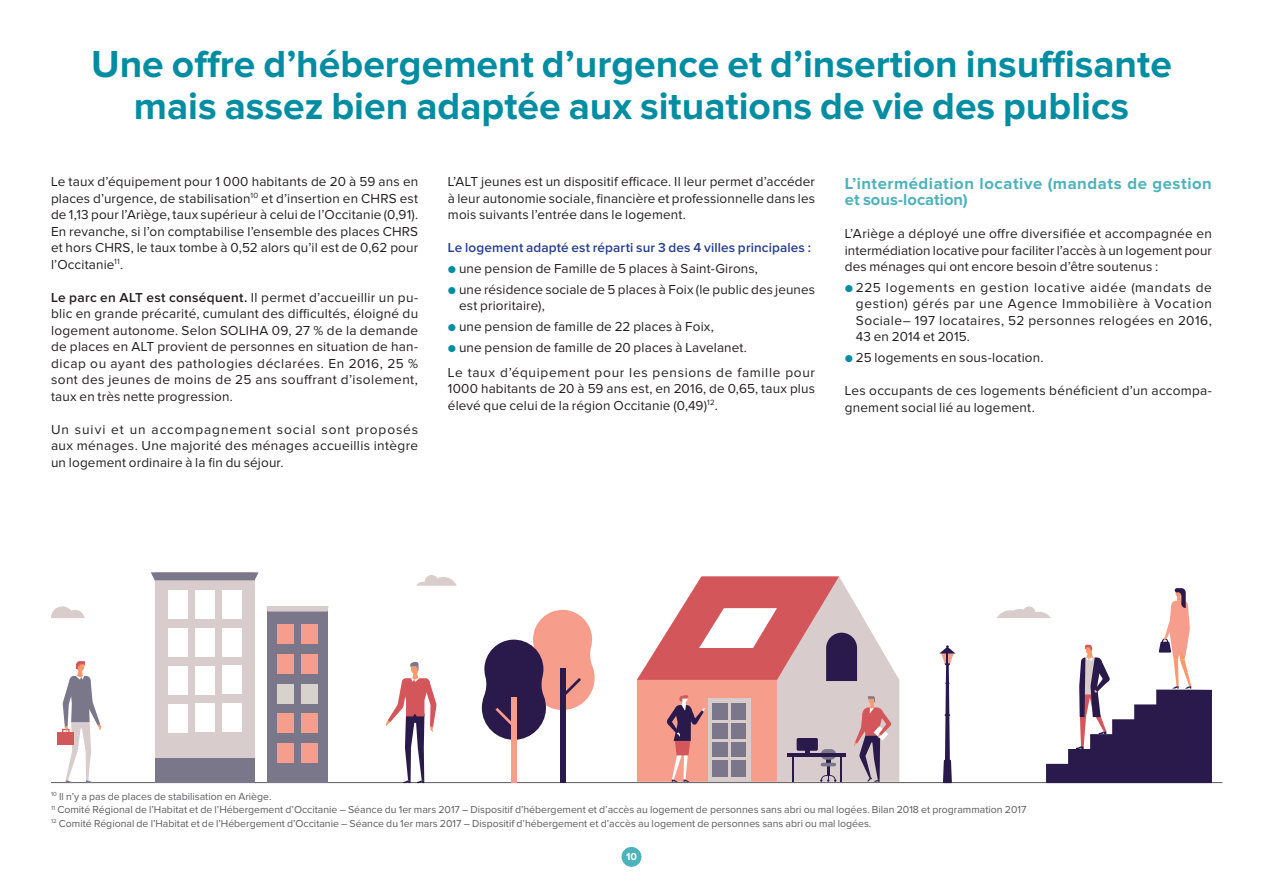
<style>
.page{position:relative;width:1263px;height:893px;background:#fff}
.page>*{position:absolute;margin:0;border:0;box-sizing:border-box;transform-origin:0 0}
.t1{font:700 39px/42px "Proxima Nova";color:#008da2;text-align:center}
.t2{font:700 16.5px/16.5px "Proxima Nova";letter-spacing:.03em;color:#4eb2bc}
.t3{font:13.5px/16.5px "Proxima Nova";letter-spacing:.01em;color:#231f20;text-align:justify}
.t4{font:600 13.5px "Proxima Nova";letter-spacing:.01em;color:#253f8e}
.t5{font:10.5px/13.5px "Proxima Nova";color:#5c5c5f}
.t6{font:700 10.5px "Proxima Nova";color:#fff}
.s1{font-weight:600}
</style>
<div class="page">
<div style="left:621px;top:847px;width:20px;height:20px;background:#4eb2bc;border-radius:50%"></div>
<hr style="left:51px;top:782px;width:1171px;height:1px;background:#5c5c5f">
<div style="left:267px;top:610px;width:61px;height:173px;background:#7b778a"></div>
<svg style="left:266px;top:606px;width:63px;height:6px"></svg>
<div style="left:277px;top:625px;width:16px;height:19px;background:#f69d8c"></div>
<div style="left:302px;top:625px;width:16px;height:19px;background:#f69d8c"></div>
<div style="left:277px;top:654px;width:16px;height:20px;background:#f69d8c"></div>
<div style="left:302px;top:654px;width:16px;height:20px;background:#f69d8c"></div>
<div style="left:277px;top:684px;width:16px;height:19px;background:#d8d2cd"></div>
<div style="left:302px;top:684px;width:16px;height:19px;background:#d8d2cd"></div>
<div style="left:277px;top:714px;width:16px;height:19px;background:#f69d8c"></div>
<div style="left:302px;top:714px;width:16px;height:19px;background:#f69d8c"></div>
<div style="left:277px;top:743px;width:16px;height:20px;background:#f69d8c"></div>
<div style="left:302px;top:743px;width:16px;height:20px;background:#f69d8c"></div>
<div style="left:155px;top:572px;width:100px;height:211px;background:#d8cccc"></div>
<div style="left:155px;top:758px;width:100px;height:25px;background:#7b778a"></div>
<div style="left:168px;top:666px;width:20px;height:29px;background:#fff"></div>
<div style="left:168px;top:704px;width:20px;height:28px;background:#fff"></div>
<div style="left:168px;top:590px;width:20px;height:29px;background:#fff"></div>
<div style="left:195px;top:590px;width:19px;height:29px;background:#fff"></div>
<div style="left:222px;top:590px;width:19px;height:29px;background:#fff"></div>
<div style="left:168px;top:628px;width:20px;height:29px;background:#fff"></div>
<div style="left:195px;top:628px;width:19px;height:29px;background:#fff"></div>
<div style="left:222px;top:628px;width:19px;height:29px;background:#fff"></div>
<div style="left:195px;top:666px;width:19px;height:29px;background:#fff"></div>
<div style="left:222px;top:665px;width:19px;height:29px;background:#fff"></div>
<div style="left:195px;top:703px;width:19px;height:29px;background:#fff"></div>
<div style="left:222px;top:703px;width:19px;height:29px;background:#fff"></div>
<svg style="left:151px;top:572px;width:108px;height:8px"></svg>
<svg style="left:386px;top:662px;width:50px;height:121px"></svg>
<div style="left:57px;top:733px;width:17px;height:12px;background:#d3565b"></div>
<svg style="left:62px;top:661px;width:39px;height:122px"></svg>
<svg style="left:51px;top:606px;width:34px;height:12px"></svg>
<svg style="left:416px;top:575px;width:41px;height:11px"></svg>
<svg style="left:997px;top:588px;width:215px;height:195px"></svg>
<svg style="left:939px;top:645px;width:16px;height:138px"></svg>
<svg style="left:637px;top:576px;width:262px;height:206px"></svg>
<div style="left:560px;top:668px;width:5px;height:115px;background:#2a1a4c"></div>
<div style="left:511px;top:698px;width:6px;height:85px;background:#f69d8c"></div>
<svg style="left:482px;top:609px;width:113px;height:131px"></svg>
<h1 class="t1" style="left:91px;top:44px;width:1082px">Une offre d’hébergement d’urgence et d’insertion insuffisante mais assez bien adaptée aux situations de vie des publics</h1>
<p class="t3" style="left:51px;top:174px;width:369px">Le taux d’équipement pour 1 000 habitants de 20 à 59 ans en places d’urgence, de stabilisation<sup>10</sup> et d’insertion en CHRS est de 1,13 pour l’Ariège, taux supérieur à celui de l’Occitanie (0,91).<br>En revanche, si l’on comptabilise l’ensemble des places CHRS et hors CHRS, le taux tombe à 0,52 alors qu’il est de 0,62 pour l’Occitanie<sup>11</sup>.</p>
<p class="t3" style="left:51px;top:290px;width:369px"><span class="s1">Le parc en ALT est conséquent.</span> Il permet d’accueillir un pu&shy;blic en grande précarité, cumulant des difficultés, éloigné du logement autonome. Selon SOLIHA 09, 27 % de la demande de places en ALT provient de personnes en situation de han&shy;dicap ou ayant des pathologies déclarées. En 2016, 25 % sont des jeunes de moins de 25 ans souffrant d’isolement, taux en très nette progression.</p>
<p class="t3" style="left:51px;top:422px;width:369px">Un suivi et un accompagnement social sont proposés aux ménages. Une majorité des ménages accueillis intègre un logement ordinaire à la fin du séjour.</p>
<p class="t3" style="left:448px;top:174px;width:369px">L’ALT jeunes est un dispositif efficace. Il leur permet d’accéder à leur autonomie sociale, financière et professionnelle dans les mois suivants l’entrée dans le logement.</p>
<p class="t4" style="left:448px;top:241px;width:364px">Le logement adapté est réparti sur 3 des 4 villes principales :</p>
<p class="t3" style="left:459px;top:259px;width:357px;line-height:20.7px">une pension de Famille de 5 places à Saint-Girons,<br>une résidence sociale de 5 places à Foix (le public des jeunes</p>
<p class="t3" style="left:459px;top:296px;width:290px;line-height:20.7px;text-align:left">est prioritaire),<br>une pension de famille de 22 places à Foix,<br>une pension de famille de 20 places à Lavelanet.</p>
<p class="t3" style="left:448px;top:365px;width:369px">Le taux d’équipement pour les pensions de famille pour 1000 habitants de 20 à 59 ans est, en 2016, de 0,65, taux plus élevé que celui de la région Occitanie (0,49)<sup>12</sup>.</p>
<p class="t2" style="left:845px;top:176px;width:369px">L’intermédiation locative (mandats de gestion et sous-location)</p>
<p class="t3" style="left:845px;top:226px;width:369px">L’Ariège a déployé une offre diversifiée et accompagnée en intermédiation locative pour faciliter l’accès à un logement pour des ménages qui ont encore besoin d’être soutenus :</p>
<p class="t3" style="left:856px;top:280px;width:357px">225 logements en gestion locative aidée (mandats de gestion) gérés par une Agence Immobilière à Vocation Sociale– 197 locataires, 52 personnes relogées en 2016, 43 en 2014 et 2015.</p>
<p class="t3" style="left:856px;top:350px;width:189px">25 logements en sous-location.</p>
<p class="t3" style="left:845px;top:383px;width:369px">Les occupants de ces logements bénéficient d’un accompa&shy;gnement social lié au logement.</p>
<p class="t5" style="left:51px;top:790px;width:977px"><sup>10</sup> Il n’y a pas de places de stabilisation en Ariège.<br><sup>11</sup> Comité Régional de l’Habitat et de l’Hébergement d’Occitanie – Séance du 1er mars 2017 – Dispositif d’hébergement et d’accès au logement de personnes sans abri ou mal logées. Bilan 2018 et programmation 2017<br><sup>12</sup> Comité Régional de l’Habitat et de l’Hébergement d’Occitanie – Séance du 1er mars 2017 – Dispositif d’hébergement et d’accès au logement de personnes sans abri ou mal logées.</p>
<p class="t6" style="left:626px;top:852px;width:12px">10</p>
</div>
